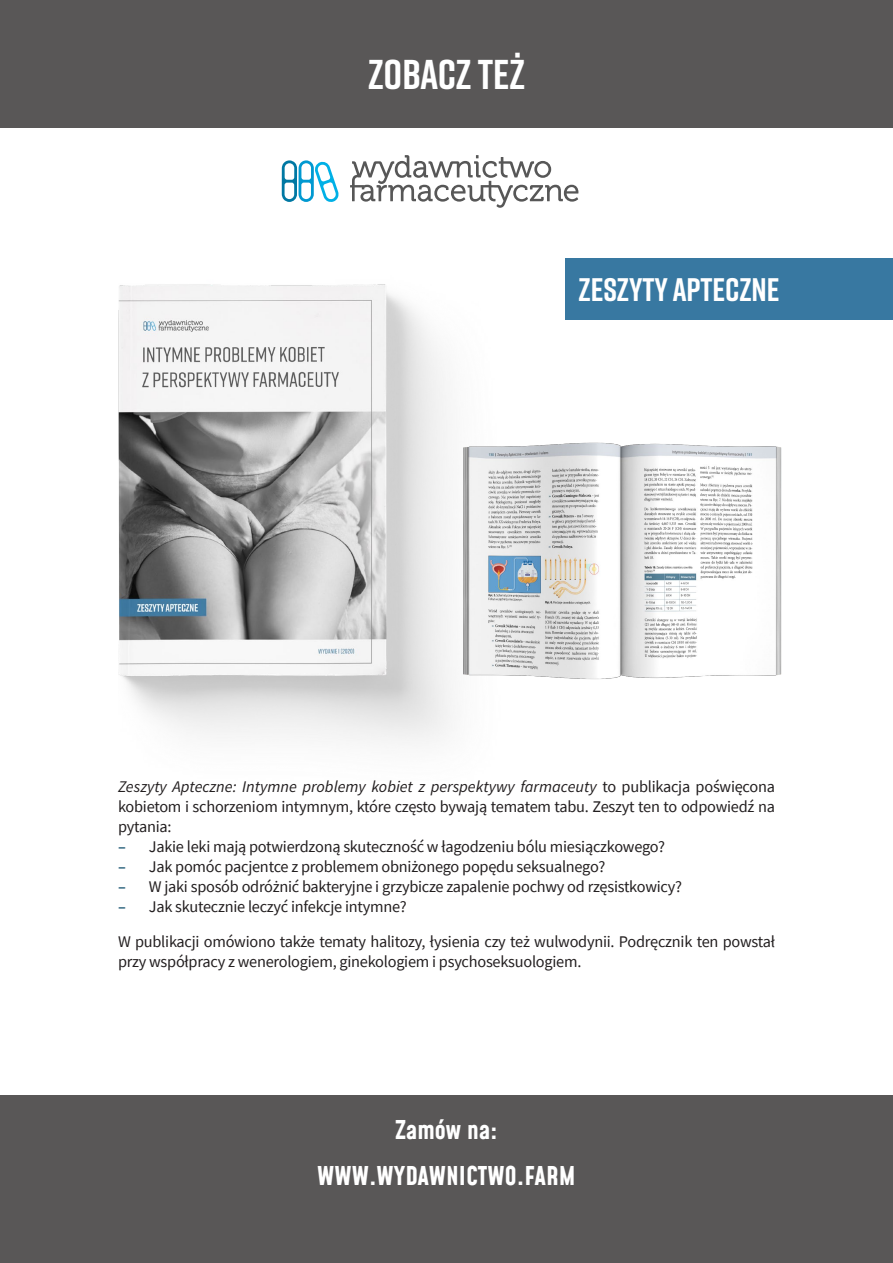
<style>
.page{position:relative;width:893px;height:1263px;background:#fff}
.page>*{position:absolute;margin:0;border:0;box-sizing:border-box;transform-origin:0 0}
.t1{font:700 41.7px "Rift";letter-spacing:-.005em;color:#fff}
.t2{font:700 32.55px "Rift";color:#fff}
.t3{font:700 25.35px/46.2px "Mohave";color:#fff;text-align:center}
.t4{font:16.35px/20px "Source Sans Pro";letter-spacing:-.015em;color:#231f20;text-align:justify}
.s1{font-style:italic}
.s2{font-weight:700;color:#3e7088}
</style>
<div class="page">
<div style="left:565px;top:258px;width:328px;height:62px;background:#3878a1"></div>
<div style="left:0;top:1095px;width:893px;height:167px;background:#595757"></div>
<div style="left:0;top:0;width:893px;height:128px;background:#595757"></div>
<svg style="left:350px;top:155px;width:228px;height:53px"></svg>
<svg style="left:282px;top:160px;width:57px;height:42px"></svg>
<img style="left:118px;top:284px;width:334px;height:459px">
<img style="left:427px;top:421px;width:355px;height:277px">
<h1 class="t1" style="left:368px;top:44px;width:158px">ZOBACZ TEŻ</h1>
<h2 class="t2" style="left:579px;top:267px;width:203px">ZESZYTY APTECZNE</h2>
<p class="t4" style="left:118px;top:777px;width:658px"><span class="s1">Zeszyty Apteczne: Intymne problemy kobiet z perspektywy farmaceuty</span> to publikacja poświęcona kobietom i schorzeniom intymnym, które często bywają tematem tabu. Zeszyt ten to odpowiedź na pytania:</p>
<p class="t4" style="left:118px;top:836px;width:549px"><span class="s2">–</span> Jakie leki mają potwierdzoną skuteczność w łagodzeniu bólu miesiączkowego?</p>
<p class="t4" style="left:118px;top:856px;width:489px"><span class="s2">–</span> Jak pomóc pacjentce z problemem obniżonego popędu seksualnego?</p>
<p class="t4" style="left:118px;top:876px;width:566px"><span class="s2">–</span> W jaki sposób odróżnić bakteryjne i grzybicze zapalenie pochwy od rzęsistkowicy?</p>
<p class="t4" style="left:118px;top:889px;width:658px;line-height:35.2px"><span class="s2">–</span> Jak skutecznie leczyć infekcje intymne?<br>W publikacji omówiono także tematy halitozy, łysienia czy też wulwodynii. Podręcznik ten powstał</p>
<p class="t4" style="left:118px;top:951px;width:465px">przy współpracy z wenerologiem, ginekologiem i psychoseksuologiem.</p>
<h3 class="t3" style="left:317px;top:1108px;width:260px">Zamów na:<br>WWW.WYDAWNICTWO.FARM</h3>
</div>
